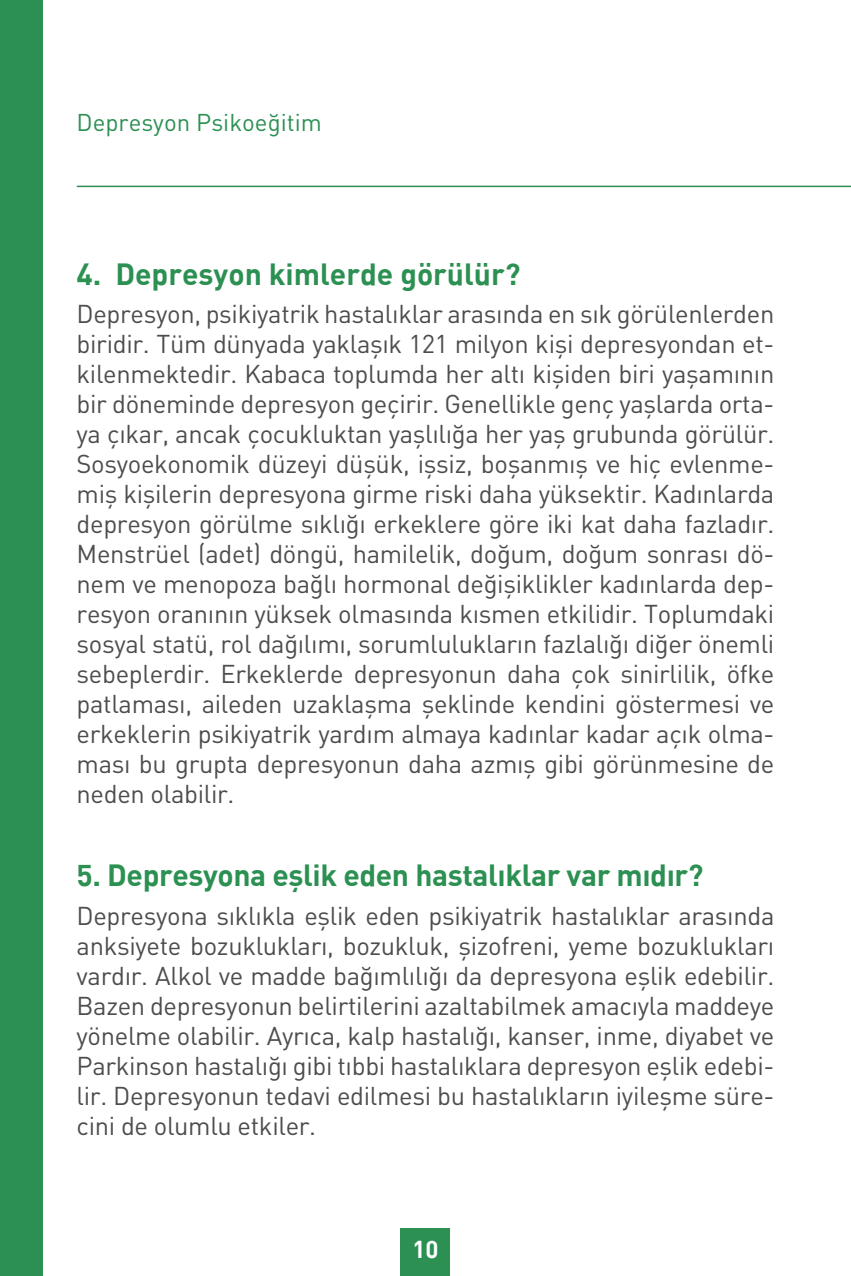
<style>
.page{position:relative;width:851px;height:1276px;background:#fff}
.page>*{position:absolute;margin:0;border:0;box-sizing:border-box;transform-origin:0 0}
.t1{font:700 30px "DIN";letter-spacing:-.015em;color:#2b9052}
.t2{font:25.5px/30px "DIN";letter-spacing:-.015em;color:#4d4d4f;text-align:justify}
.t3{font:24px "DIN";color:#2b9052}
.t4{font:700 24px "DIN";color:#fff}
</style>
<div class="page">
<hr style="left:77px;top:186px;width:773px;height:1px;background:#2b9052">
<div style="left:400px;top:1227px;width:50px;height:49px;background:#2b9052"></div>
<div style="left:0;top:0;width:43px;height:1276px;background:#2b9052"></div>
<p class="t3" style="left:77px;top:107px;width:247px">Depresyon Psikoeğitim</p>
<p class="t1" style="left:77px;top:254px;width:445px">4. Depresyon kimlerde görülür?</p>
<p class="t2" style="left:77px;top:298px;width:699px">Depresyon, psikiyatrik hastalıklar arasında en sık görülenlerden biridir. Tüm dünyada yaklaşık 121 milyon kişi depresyondan et&shy;kilenmektedir. Kabaca toplumda her altı kişiden biri yaşamının bir döneminde depresyon geçirir. Genellikle genç yaşlarda orta&shy;ya çıkar, ancak çocukluktan yaşlılığa her yaş grubunda görülür.<br>Sosyoekonomik düzeyi düşük, işsiz, boşanmış ve hiç evlenme&shy;miş kişilerin depresyona girme riski daha yüksektir. Kadınlarda depresyon görülme sıklığı erkeklere göre iki kat daha fazladır.<br>Menstrüel (adet) döngü, hamilelik, doğum, doğum sonrası dö&shy;nem ve menopoza bağlı hormonal değişiklikler kadınlarda dep&shy;resyon oranının yüksek olmasında kısmen etkilidir. Toplumdaki sosyal statü, rol dağılımı, sorumlulukların fazlalığı diğer önemli sebeplerdir. Erkeklerde depresyonun daha çok sinirlilik, öfke patlaması, aileden uzaklaşma şeklinde kendini göstermesi ve erkeklerin psikiyatrik yardım almaya kadınlar kadar açık olma&shy;ması bu grupta depresyonun daha azmış gibi görünmesine de neden olabilir.</p>
<p class="t1" style="left:77px;top:856px;width:628px">5. Depresyona eşlik eden hastalıklar var mıdır?</p>
<p class="t2" style="left:77px;top:900px;width:699px">Depresyona sıklıkla eşlik eden psikiyatrik hastalıklar arasında anksiyete bozuklukları, bozukluk, şizofreni, yeme bozuklukları vardır. Alkol ve madde bağımlılığı da depresyona eşlik edebilir.<br>Bazen depresyonun belirtilerini azaltabilmek amacıyla maddeye yönelme olabilir. Ayrıca, kalp hastalığı, kanser, inme, diyabet ve Parkinson hastalığı gibi tıbbi hastalıklara depresyon eşlik edebi&shy;lir. Depresyonun tedavi edilmesi bu hastalıkların iyileşme süre&shy;cini de olumlu etkiler.</p>
<p class="t4" style="left:412px;top:1233px;width:28px">10</p>
</div>
